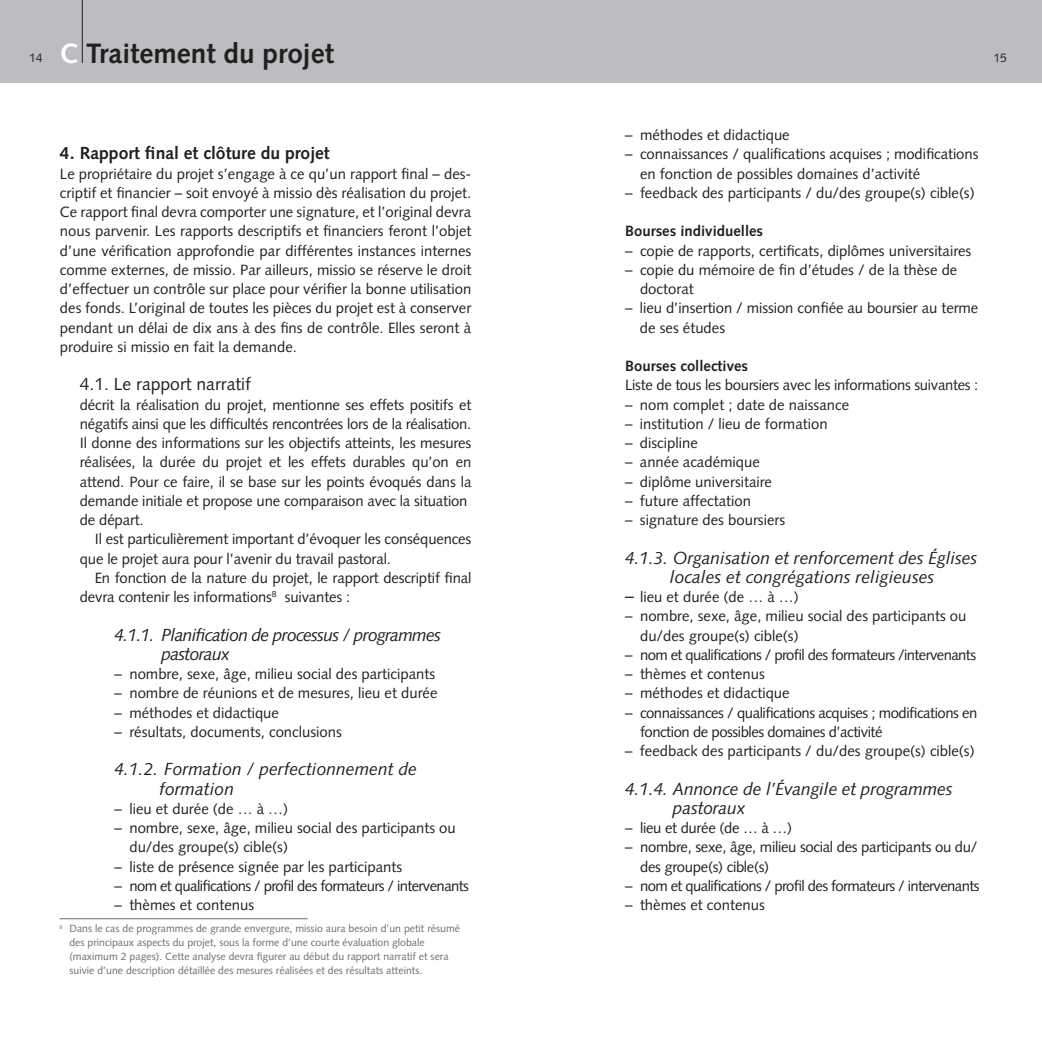
<style>
.page{position:relative;width:1042px;height:1042px;background:#fff}
.page>*{position:absolute;margin:0;border:0;box-sizing:border-box;transform-origin:0 0}
.t1{font:700 28px "Syntax";color:#231f20}
.t2{font:italic 17.5px/19.2px "Syntax";letter-spacing:-.005em;color:#231f20}
.t3{font:italic 17.5px/19.2px "Syntax";letter-spacing:-.04em;color:#231f20}
.t4{font:700 17.5px "Syntax";color:#231f20}
.t5{font:17.5px "Syntax";color:#231f20}
.t6{font:14.88px/19.2px "Syntax";color:#231f20}
.t7{font:14.88px "Syntax";letter-spacing:-.04em;color:#231f20}
.t8{font:14.88px/19.2px "Syntax";letter-spacing:-.02em;color:#231f20}
.t9{font:14.88px/19.2px "Syntax";letter-spacing:-.03em;color:#231f20}
.t10{font:700 14.88px "Syntax";color:#231f20}
.t11{font:12.25px "Syntax";color:#231f20}
.t12{font:10.5px/14px "Syntax";color:#6c6d70}
.s1{color:#fff}
.s2{font-size:17.5px}
</style>
<div class="page">
<div style="left:0;top:0;width:521px;height:82px;background:#bcbdc0"></div>
<div style="left:521px;top:0;width:521px;height:82px;background:#bcbdc0"></div>
<hr style="left:60px;top:918px;width:248px;height:1px;background:#6c6d70">
<hr style="left:82px;top:0;width:1px;height:63px;background:#231f20">
<h1 class="t1" style="left:60px;top:37px;width:276px"><span class="s1">C</span> Traitement du projet</h1>
<p class="t11" style="left:29px;top:51px;width:15px">14</p>
<p class="t11" style="left:993px;top:51px;width:15px">15</p>
<p class="t4" style="left:60px;top:143px;width:271px">4. Rapport final et clôture du projet</p>
<p class="t6" style="left:60px;top:164px;width:413px">Le propriétaire du projet s’engage à ce qu’un rapport final – des&shy;criptif et financier – soit envoyé à missio dès réalisation du projet.<br>Ce rapport final devra comporter une signature, et l’original devra nous parvenir. Les rapports descriptifs et financiers feront l’objet d’une vérification approfondie par différentes instances internes comme externes, de missio. Par ailleurs, missio se réserve le droit d’effectuer un contrôle sur place pour vérifier la bonne utilisation des fonds. L’original de toutes les pièces du projet est à conserver pendant un délai de dix ans à des fins de contrôle. Elles seront à produire si missio en fait la demande.</p>
<p class="t5" style="left:80px;top:374px;width:173px">4.1. Le rapport narratif</p>
<p class="t6" style="left:80px;top:395px;width:393px">décrit la réalisation du projet, mentionne ses effets positifs et négatifs ainsi que les difficultés rencontrées lors de la réalisation.<br>Il donne des informations sur les objectifs atteints, les mesures réalisées, la durée du projet et les effets durables qu’on en attend. Pour ce faire, il se base sur les points évoqués dans la demande initiale et propose une comparaison avec la situation de départ.</p>
<p class="t6" style="left:80px;top:530px;width:393px;text-indent:15px">Il est particulièrement important d’évoquer les conséquences que le projet aura pour l’avenir du travail pastoral.</p>
<p class="t6" style="left:80px;top:568px;width:393px;text-indent:15px">En fonction de la nature du projet, le rapport descriptif final devra contenir les informations<sup>8</sup> suivantes :</p>
<p class="t3" style="left:161px;top:625px;width:281px;text-indent:-47px">4.1.1. Planification de processus / programmes pastoraux</p>
<p class="t6" style="left:115px;top:664px;width:322px">– nombre, sexe, âge, milieu social des participants</p>
<p class="t6" style="left:114px;top:684px;width:324px">– nombre de réunions et de mesures, lieu et durée</p>
<p class="t6" style="left:114px;top:703px;width:166px">– méthodes et didactique</p>
<p class="t6" style="left:114px;top:722px;width:229px">– résultats, documents, conclusions</p>
<p class="t2" style="left:159px;top:760px;width:259px;text-indent:-45px">4.1.2. Formation / perfectionnement de formation</p>
<p class="t6" style="left:115px;top:799px;width:175px">– lieu et durée (de … à …)</p>
<p class="t6" style="left:129px;top:818px;width:328px;text-indent:-15px">– nombre, sexe, âge, milieu social des participants ou du/des groupe(s) cible(s)</p>
<p class="t6" style="left:114px;top:857px;width:289px">– liste de présence signée par les participants</p>
<p class="t7" style="left:114px;top:877px;width:356px">– nom et qualifications / profil des formateurs / intervenants</p>
<p class="t6" style="left:114px;top:895px;width:141px">– thèmes et contenus</p>
<p class="t12" style="left:69px;top:921px;width:392px;text-indent:-10px"><sup>8</sup> Dans le cas de programmes de grande envergure, missio aura besoin d’un petit résumé des principaux aspects du projet, sous la forme d’une courte évaluation globale (maximum 2 pages). Cette analyse devra figurer au début du rapport narratif et sera suivie d’une description détaillée des mesures réalisées et des résultats atteints.</p>
<p class="t6" style="left:625px;top:125px;width:166px">– méthodes et didactique</p>
<p class="t6" style="left:640px;top:145px;width:340px;text-indent:-15px">– connaissances / qualifications acquises ; modifications en fonction de possibles domaines d’activité</p>
<p class="t6" style="left:625px;top:183px;width:351px">– feedback des participants / du/des groupe(s) cible(s)</p>
<p class="t10" style="left:625px;top:223px;width:139px">Bourses individuelles</p>
<p class="t6" style="left:625px;top:241px;width:348px">– copie de rapports, certificats, diplômes universitaires</p>
<p class="t6" style="left:640px;top:260px;width:319px;text-indent:-15px">– copie du mémoire de fin d’études / de la thèse de doctorat</p>
<p class="t6" style="left:640px;top:299px;width:340px;text-indent:-15px">– lieu d’insertion / mission confiée au boursier au terme de ses études</p>
<p class="t10" style="left:625px;top:357px;width:125px">Bourses collectives</p>
<p class="t8" style="left:625px;top:376px;width:355px">Liste de tous les boursiers avec les informations suivantes :</p>
<p class="t6" style="left:625px;top:395px;width:226px">– nom complet ; date de naissance</p>
<p class="t6" style="left:625px;top:414px;width:204px">– institution / lieu de formation</p>
<p class="t6" style="left:625px;top:433px;width:74px">– discipline</p>
<p class="t6" style="left:625px;top:453px;width:136px">– année académique</p>
<p class="t6" style="left:625px;top:472px;width:148px">– diplôme universitaire</p>
<p class="t6" style="left:625px;top:491px;width:128px">– future affectation</p>
<p class="t6" style="left:625px;top:510px;width:162px">– signature des boursiers</p>
<p class="t2" style="left:625px;top:548px;width:354px;text-align:center">4.1.3. Organisation et renforcement des Églises locales et congrégations religieuses</p>
<p class="t6" style="left:625px;top:587px;width:175px"><span class="s2">–</span> lieu et durée (de … à …)</p>
<p class="t6" style="left:640px;top:607px;width:328px;text-indent:-15px">– nombre, sexe, âge, milieu social des participants ou du/des groupe(s) cible(s)</p>
<p class="t7" style="left:625px;top:646px;width:352px">– nom et qualifications / profil des formateurs /intervenants</p>
<p class="t6" style="left:625px;top:664px;width:141px">– thèmes et contenus</p>
<p class="t6" style="left:625px;top:684px;width:166px">– méthodes et didactique</p>
<p class="t9" style="left:640px;top:703px;width:339px;text-indent:-15px">– connaissances / qualifications acquises ; modifications en fonction de possibles domaines d’activité</p>
<p class="t6" style="left:625px;top:741px;width:351px">– feedback des participants / du/des groupe(s) cible(s)</p>
<p class="t2" style="left:673px;top:779px;width:281px;text-indent:-48px">4.1.4. Annonce de l’Évangile et programmes pastoraux</p>
<p class="t8" style="left:625px;top:818px;width:168px">– lieu et durée (de … à …)</p>
<p class="t8" style="left:640px;top:838px;width:339px;text-indent:-15px">– nombre, sexe, âge, milieu social des participants ou du/ des groupe(s) cible(s)</p>
<p class="t7" style="left:625px;top:877px;width:356px">– nom et qualifications / profil des formateurs / intervenants</p>
<p class="t6" style="left:625px;top:895px;width:141px">– thèmes et contenus</p>
</div>
